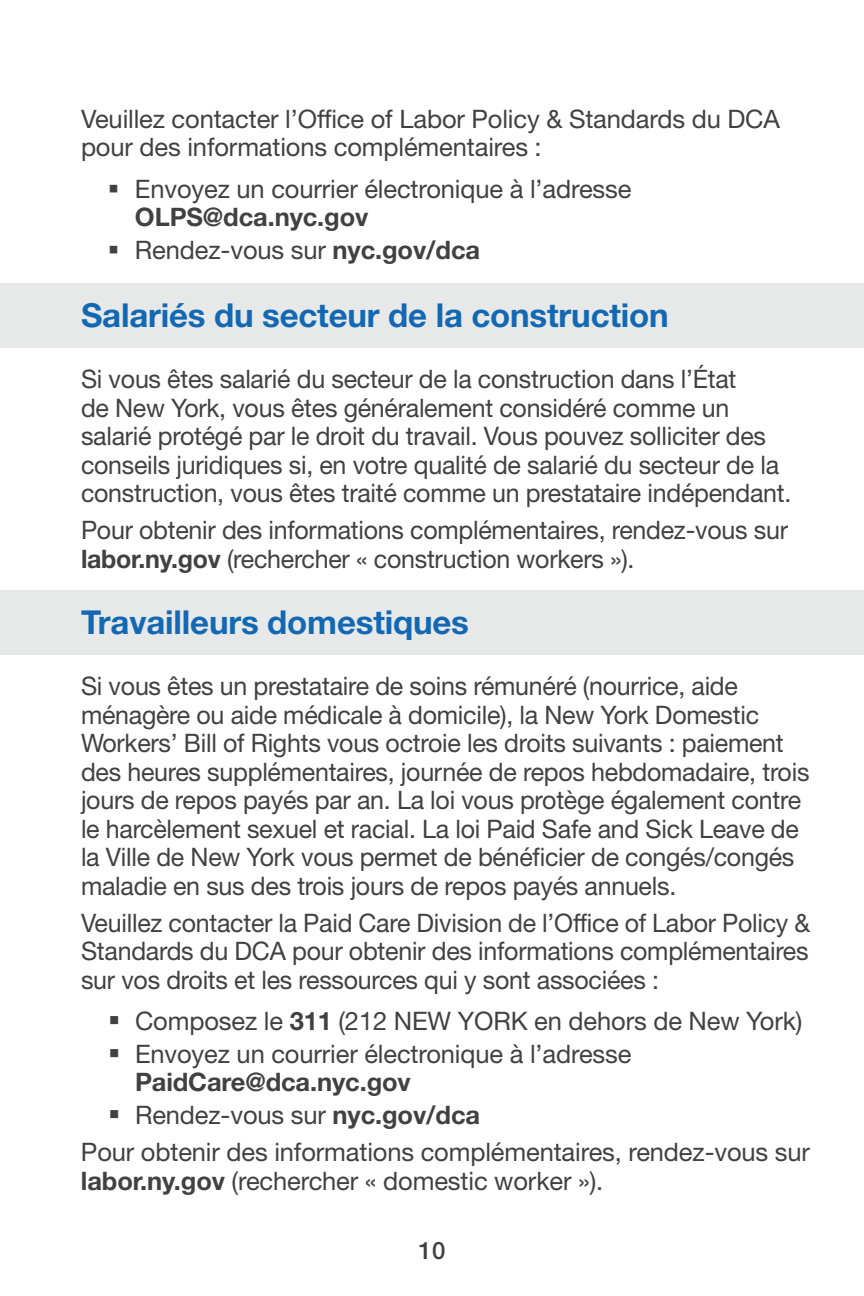
<style>
.page{position:relative;width:864px;height:1296px;background:#fff}
.page>*{position:absolute;margin:0;border:0;box-sizing:border-box;transform-origin:0 0}
.t1{font:700 33px "Helvetica Neue LT Std";letter-spacing:-.005em;color:#1368b3}
.t2{font:25.5px/28.5px "Helvetica Neue LT Std";letter-spacing:-.01em;color:#414142}
.t3{font:700 25.5px/32.7px "Helvetica Neue LT Std";letter-spacing:-.005em;color:#414142}
.t4{font:500 24px "Helvetica Neue LT Std";color:#414142}
.s1{font-weight:400}
.s2{font-weight:700}
</style>
<div class="page">
<div style="left:0;top:283px;width:864px;height:65px;background:#e7e8e8"></div>
<div style="left:0;top:590px;width:864px;height:65px;background:#e7e8e8"></div>
<p class="t2" style="left:81px;top:104px;width:701px">Veuillez contacter l’Office of Labor Policy &amp; Standards du DCA pour des informations complémentaires :</p>
<p class="t2" style="left:135px;top:174px;width:498px">Envoyez un courrier électronique à l’adresse</p>
<p class="t3" style="left:135px;top:200px;width:347px">OLPS@dca.nyc.gov<br><span class="s1">Rendez-vous sur</span> nyc.gov/dca</p>
<p class="t1" style="left:81px;top:295px;width:589px">Salariés du secteur de la construction</p>
<p class="t2" style="left:81px;top:365px;width:712px">Si vous êtes salarié du secteur de la construction dans l’État<br>de New York, vous êtes généralement considéré comme un salarié protégé par le droit du travail. Vous pouvez solliciter des conseils juridiques si, en votre qualité de salarié du secteur de la construction, vous êtes traité comme un prestataire indépendant.</p>
<p class="t2" style="left:81px;top:516px;width:709px">Pour obtenir des informations complémentaires, rendez-vous sur <span class="s2">labor.ny.gov</span> (rechercher « construction workers »).</p>
<p class="t1" style="left:81px;top:602px;width:390px">Travailleurs domestiques</p>
<p class="t2" style="left:81px;top:671px;width:730px">Si vous êtes un prestataire de soins rémunéré (nourrice, aide ménagère ou aide médicale à domicile), la New York Domestic Workers’ Bill of Rights vous octroie les droits suivants : paiement des heures supplémentaires, journée de repos hebdomadaire, trois jours de repos payés par an. La loi vous protège également contre le harcèlement sexuel et racial. La loi Paid Safe and Sick Leave de la Ville de New York vous permet de bénéficier de congés/congés maladie en sus des trois jours de repos payés annuels.</p>
<p class="t2" style="left:81px;top:908px;width:731px;text-align:justify">Veuillez contacter la Paid Care Division de l’Office of Labor Policy &amp; Standards du DCA pour obtenir des informations complémentaires sur vos droits et les ressources qui y sont associées :</p>
<p class="t2" style="left:135px;top:1004px;width:669px;line-height:32.7px">Composez le <span class="s2">311</span> (212 NEW YORK en dehors de New York)<br>Envoyez un courrier électronique à l’adresse</p>
<p class="t3" style="left:135px;top:1065px;width:347px">PaidCare@dca.nyc.gov<br><span class="s1">Rendez-vous sur</span> nyc.gov/dca</p>
<p class="t2" style="left:81px;top:1138px;width:731px">Pour obtenir des informations complémentaires, rendez-vous sur <span class="s2">labor.ny.gov</span> (rechercher « domestic worker »).</p>
<p class="t4" style="left:419px;top:1236px;width:28px">10</p>
</div>
